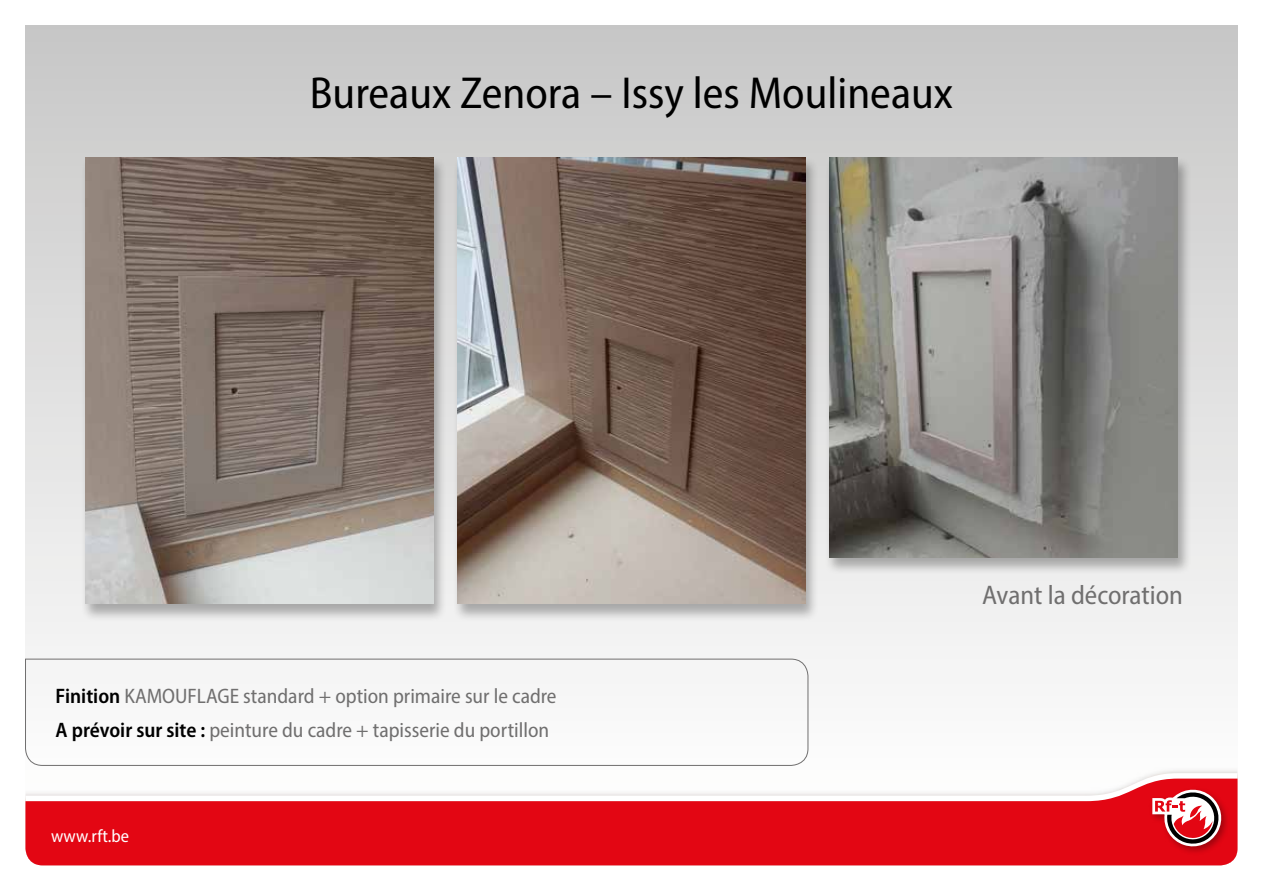
<style>
.page{position:relative;width:1263px;height:893px;background:#fff}
.page>*{position:absolute;margin:0;border:0;box-sizing:border-box;transform-origin:0 0}
.t1{font:semi-condensed 45px "Myriad Pro";color:#000}
.t2{font:semi-condensed 27px "Myriad Pro";color:#706f6f}
.t3{font:semi-condensed 21px/33.8px "Myriad Pro";color:#706f6f}
.t4{font:semi-condensed 18px "Myriad Pro";letter-spacing:.015em;color:#fff}
.s1{font-weight:600;color:#000}
</style>
<div class="page">
<div style="left:26px;top:26px;width:1211px;height:790px;background:linear-gradient(to bottom,#c7c7c7,#fff)"></div>
<img style="left:26px;top:767px;width:1211px;height:6px">
<svg style="left:26px;top:773px;width:1211px;height:6px"></svg>
<svg style="left:26px;top:779px;width:1211px;height:86px;fill:#e30613"></svg>
<img style="left:1147px;top:784px;width:85px;height:73px">
<svg style="left:1149px;top:784px;width:82px;height:65px"></svg>
<div style="left:824px;top:157px;width:367px;height:418px;background:#000;opacity:.3"></div>
<img style="left:829px;top:157px;width:349px;height:400px">
<div style="left:80px;top:157px;width:367px;height:464px;background:#000;opacity:.3"></div>
<img style="left:85px;top:157px;width:349px;height:447px">
<div style="left:452px;top:157px;width:367px;height:464px;background:#000;opacity:.3"></div>
<img style="left:457px;top:157px;width:349px;height:447px">
<svg style="left:25px;top:658px;width:784px;height:108px"></svg>
<h1 class="t1" style="left:310px;top:66px;width:644px">Bureaux Zenora – Issy les Moulineaux</h1>
<p class="t3" style="left:56px;top:679px;width:502px"><span class="s1">Finition</span> KAMOUFLAGE standard + option primaire sur le cadre<br><span class="s1">A prévoir sur site :</span> peinture du cadre + tapisserie du portillon</p>
<p class="t4" style="left:51px;top:825px;width:80px">www.rft.be</p>
<p class="t2" style="left:982px;top:578px;width:202px">Avant la décoration</p>
</div>
